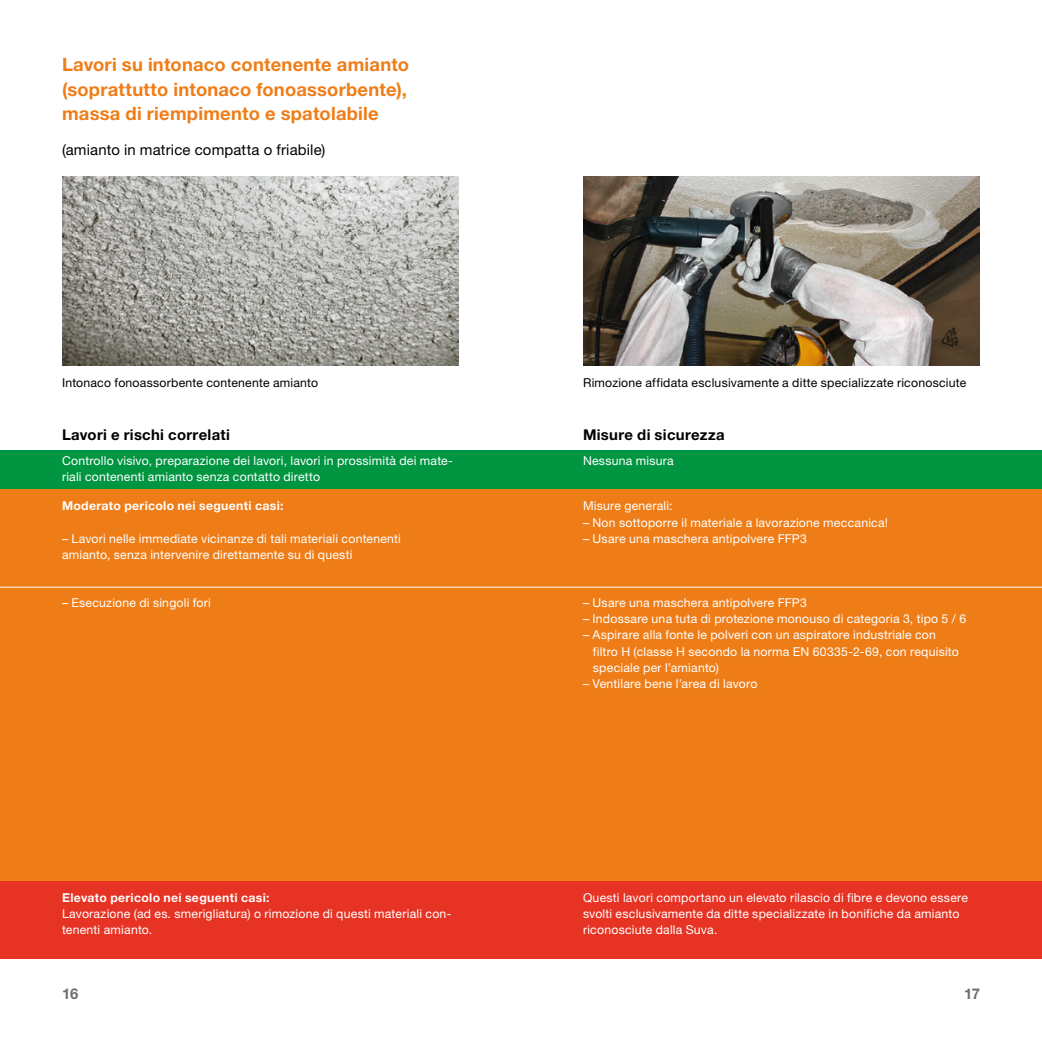
<style>
.page{position:relative;width:1042px;height:1042px;background:#fff}
.page>*{position:absolute;margin:0;border:0;box-sizing:border-box;transform-origin:0 0}
.t1{font:700 18.38px/24.8px "Helvetica Neue LT Std";letter-spacing:.01em;color:#ef7d17}
.t2{font:700 14.88px "Helvetica Neue LT Std";letter-spacing:.02em;color:#000}
.t3{font:14.88px "Helvetica Neue LT Std";letter-spacing:.01em;color:#000}
.t4{font:700 14.88px "Helvetica Neue LT Std";color:#706f6f}
.t5{font:12.25px/16.1px "Helvetica Neue LT Std";letter-spacing:.015em;color:#fff}
.t6{font:12.25px "Helvetica Neue LT Std";letter-spacing:.02em;color:#000}
.t7{font:700 12.25px "Helvetica Neue LT Std";letter-spacing:.025em;color:#fff}
</style>
<div class="page">
<div style="left:0;top:450px;width:1042px;height:39px;background:#009641"></div>
<div style="left:0;top:489px;width:1042px;height:391px;background:#ef7d17"></div>
<hr style="left:0;top:587px;width:521px;height:1px;background:#fff">
<hr style="left:521px;top:587px;width:521px;height:1px;background:#fff">
<div style="left:0;top:880px;width:1042px;height:78px;background:#e63323"></div>
<img style="left:62px;top:176px;width:397px;height:190px">
<img style="left:583px;top:176px;width:397px;height:190px">
<h1 class="t1" style="left:62px;top:51px;width:349px">Lavori su intonaco contenente amianto (soprattutto intonaco fonoassorbente), massa di riempimento e spatolabile</h1>
<p class="t3" style="left:62px;top:141px;width:265px">(amianto in matrice compatta o friabile)</p>
<p class="t6" style="left:62px;top:375px;width:258px">Intonaco fonoassorbente contenente amianto</p>
<p class="t6" style="left:583px;top:375px;width:385px">Rimozione affidata esclusivamente a ditte specializzate riconosciute</p>
<p class="t2" style="left:62px;top:425px;width:169px">Lavori e rischi correlati</p>
<p class="t2" style="left:583px;top:425px;width:143px">Misure di sicurezza</p>
<p class="t5" style="left:62px;top:453px;width:392px">Controllo visivo, preparazione dei lavori, lavori in prossimità dei mate&shy;riali contenenti amianto senza contatto diretto</p>
<p class="t5" style="left:583px;top:453px;width:92px">Nessuna misura</p>
<p class="t7" style="left:62px;top:498px;width:223px">Moderato pericolo nei seguenti casi:</p>
<p class="t5" style="left:62px;top:530px;width:340px">– Lavori nelle immediate vicinanze di tali materiali contenenti amianto, senza intervenire direttamente su di questi</p>
<p class="t5" style="left:62px;top:594px;width:150px">– Esecuzione di singoli fori</p>
<p class="t5" style="left:583px;top:498px;width:91px">Misure generali:</p>
<p class="t5" style="left:583px;top:514px;width:306px">– Non sottoporre il materiale a lavorazione meccanica!</p>
<p class="t5" style="left:583px;top:530px;width:225px">– Usare una maschera antipolvere FFP3</p>
<p class="t5" style="left:583px;top:595px;width:225px">– Usare una maschera antipolvere FFP3</p>
<p class="t5" style="left:583px;top:611px;width:385px">– Indossare una tuta di protezione monouso di categoria 3, tipo 5 / 6</p>
<p class="t5" style="left:593px;top:627px;width:367px;text-indent:-10px">– Aspirare alla fonte le polveri con un aspiratore industriale con filtro H (classe H secondo la norma EN 60335-2-69, con requisito speciale per l’amianto)</p>
<p class="t5" style="left:583px;top:675px;width:176px">– Ventilare bene l’area di lavoro</p>
<p class="t7" style="left:62px;top:890px;width:209px">Elevato pericolo nei seguenti casi:</p>
<p class="t5" style="left:62px;top:905px;width:391px">Lavorazione (ad es. smerigliatura) o rimozione di questi materiali con&shy;tenenti amianto.</p>
<p class="t5" style="left:583px;top:889px;width:386px">Questi lavori comportano un elevato rilascio di fibre e devono essere svolti esclusivamente da ditte specializzate in bonifiche da amianto riconosciute dalla Suva.</p>
<p class="t4" style="left:62px;top:984px;width:18px">16</p>
<p class="t4" style="left:964px;top:984px;width:17px">17</p>
</div>
